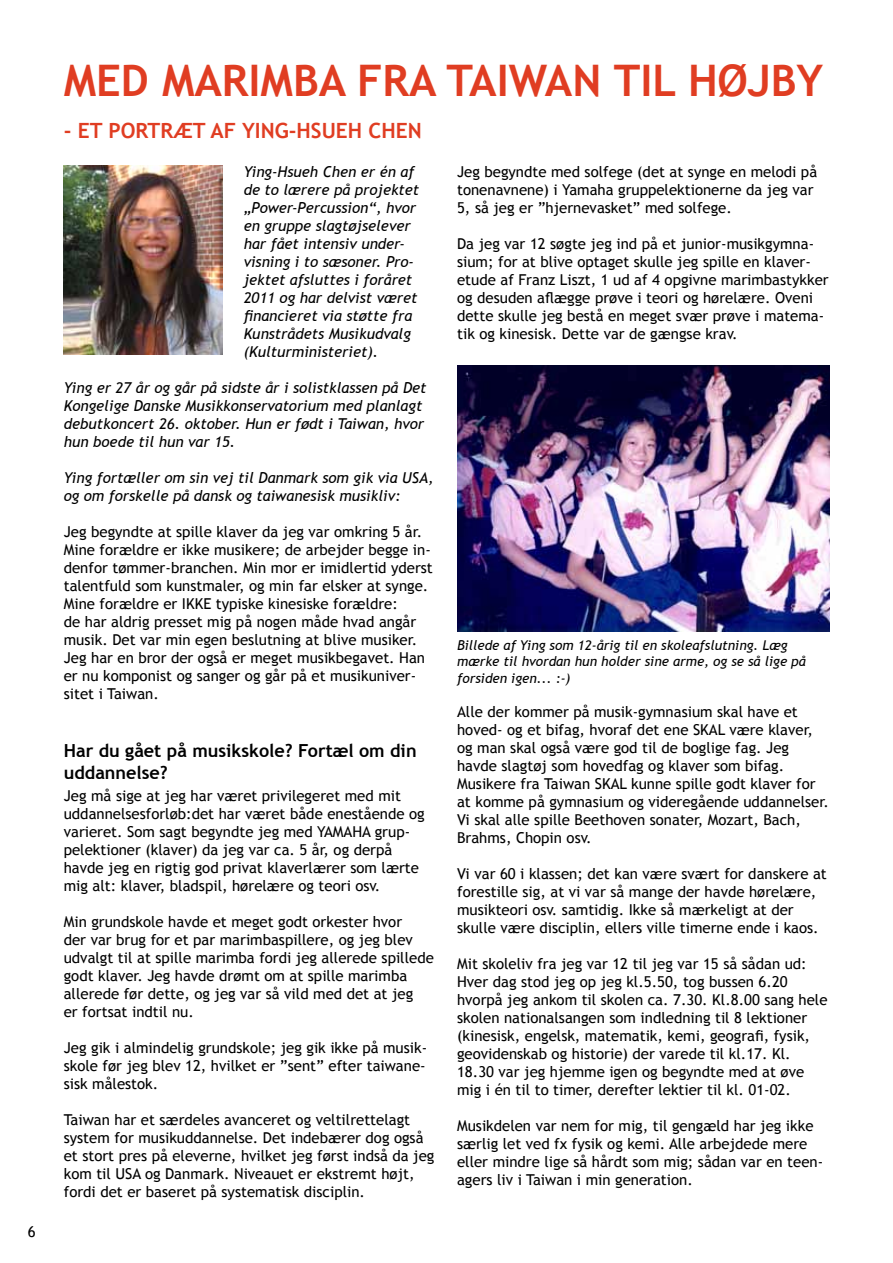
<style>
.page{position:relative;width:893px;height:1263px;background:#fff}
.page>*{position:absolute;margin:0;border:0;box-sizing:border-box;transform-origin:0 0}
.t1{font:700 43.5px "Trebuchet MS";color:#e03d22}
.t2{font:700 21px "Trebuchet MS";color:#e03d22}
.t3{font:700 18px/21.6px "Trebuchet MS";color:#000}
.t4{font:15px/18px "Trebuchet MS";color:#000}
.t5{font:italic 15px/18px "Trebuchet MS";color:#000}
.t6{font:italic 13.5px/16.2px "Trebuchet MS";color:#000}
</style>
<div class="page">
<img style="left:64px;top:166px;width:158px;height:189px">
<img style="left:457px;top:366px;width:372px;height:266px">
<p class="t4" style="left:28px;top:1222px;width:9px">6</p>
<h1 class="t1" style="left:64px;top:53px;width:761px">MED MARIMBA FRA TAIWAN TIL HØJBY</h1>
<h2 class="t2" style="left:64px;top:117px;width:359px">- ET PORTRÆT AF YI NG-HSUEH CHEN</h2>
<p class="t5" style="left:244px;top:163px;width:177px">Ying-Hsueh Chen er én af de to lærere på projektet „Power-Percussion“, hvor en gruppe slagtøjselever har fået intensiv under&shy;visning i to sæsoner. Pro&shy;jektet afsluttes i foråret<br>2011 og har delvist været financieret via støtte fra<br>Kunstrådets Musikudvalg (Kulturministeriet).</p>
<p class="t5" style="left:64px;top:379px;width:364px">Ying er 27 år og går på sidste år i solistklassen på Det Kongelige Danske Musikkonservatorium med planlagt debutkoncert 26. oktober. Hun er født i Taiwan, hvor hun boede til hun var 15.</p>
<p class="t5" style="left:64px;top:469px;width:371px">Ying fortæller om sin vej til Danmark som gik via USA, og om forskelle på dansk og taiwanesisk musikliv:</p>
<p class="t4" style="left:64px;top:523px;width:371px">Jeg begyndte at spille klaver da jeg var omkring 5 år.<br>Mine forældre er ikke musikere; de arbejder begge in&shy;denfor tømmer-branchen. Min mor er imidlertid yderst talentfuld som kunstmaler, og min far elsker at synge.<br>Mine forældre er IKKE typiske kinesiske forældre:<br>de har aldrig presset mig på nogen måde hvad angår musik. Det var min egen beslutning at blive musiker.<br>Jeg har en bror der også er meget musikbegavet. Han er nu komponist og sanger og går på et musikuniver&shy;sitet i Taiwan.</p>
<p class="t4" style="left:457px;top:163px;width:362px">Jeg begyndte med solfege (det at synge en melodi på tonenavnene) i Yamaha gruppelektionerne da jeg var<br>5, så jeg er ”hjernevasket” med solfege.</p>
<p class="t4" style="left:457px;top:235px;width:373px">Da jeg var 12 søgte jeg ind på et junior-musikgymna&shy;sium; for at blive optaget skulle jeg spille en klaver&shy;etude af Franz Liszt, 1 ud af 4 opgivne marimbastykker og desuden aflægge prøve i teori og hørelære. Oveni dette skulle jeg bestå en meget svær prøve i matema&shy;tik og kinesisk. Dette var de gængse krav.</p>
<p class="t6" style="left:457px;top:637px;width:350px">Billede af Ying som 12-årig til en skoleafslutning. Læg mærke til hvordan hun holder sine arme, og se så lige på forsiden igen... :-)</p>
<p class="t3" style="left:64px;top:740px;width:354px">HAR DU GÅET PÅ MUSIKSKOLE? FORTÆL OM DIN<br>UDDANNELSE?</p>
<p class="t4" style="left:64px;top:787px;width:362px">Jeg må sige at jeg har været privilegeret med mit uddannelsesforløb:det har været både enestående og varieret. Som sagt begyndte jeg med YAMAHA grup&shy;pelektioner (klaver) da jeg var ca. 5 år, og derpå havde jeg en rigtig god privat klaverlærer som lærte mig alt: klaver, bladspil, hørelære og teori osv.</p>
<p class="t4" style="left:64px;top:913px;width:372px">Min grundskole havde et meget godt orkester hvor<br>der var brug for et par marimbaspillere, og jeg blev udvalgt til at spille marimba fordi jeg allerede spillede godt klaver. Jeg havde drømt om at spille marimba allerede før dette, og jeg var så vild med det at jeg<br>er fortsat indtil nu.</p>
<p class="t4" style="left:64px;top:1039px;width:365px;text-align:justify">Jeg gik i almindelig grundskole; jeg gik ikke på musik&shy;skole før jeg blev 12, hvilket er ”sent” efter taiwane&shy;sisk målestok.</p>
<p class="t4" style="left:64px;top:1111px;width:372px">Taiwan har et særdeles avanceret og veltilrettelagt system for musikuddannelse. Det indebærer dog også et stort pres på eleverne, hvilket jeg først indså da jeg kom til USA og Danmark. Niveauet er ekstremt højt, fordi det er baseret på systematisk disciplin.</p>
<p class="t4" style="left:457px;top:703px;width:373px">Alle der kommer på musik-gymnasium skal have et hoved- og et bifag, hvoraf det ene SKAL være klaver, og man skal også være god til de boglige fag. Jeg havde slagtøj som hovedfag og klaver som bifag.<br>Musikere fra Taiwan SKAL kunne spille godt klaver for at komme på gymnasium og videregående uddannelser.<br>Vi skal alle spille Beethoven sonater, Mozart, Bach, Brahms, Chopin osv.</p>
<p class="t4" style="left:457px;top:865px;width:371px">Vi var 60 i klassen; det kan være svært for danskere at forestille sig, at vi var så mange der havde hørelære, musikteori osv. samtidig. Ikke så mærkeligt at der skulle være disciplin, ellers ville timerne ende i kaos.</p>
<p class="t4" style="left:457px;top:955px;width:372px">Mit skoleliv fra jeg var 12 til jeg var 15 så sådan ud:<br>Hver dag stod jeg op jeg kl.5.50, tog bussen 6.20 hvorpå jeg ankom til skolen ca. 7.30. Kl.8.00 sang hele skolen nationalsangen som indledning til 8 lektioner (kinesisk, engelsk, matematik, kemi, geografi, fysik, geovidenskab og historie) der varede til kl.17. Kl.<br>18.30 var jeg hjemme igen og begyndte med at øve mig i én til to timer, derefter lektier til kl. 01-02.</p>
<p class="t4" style="left:457px;top:1117px;width:368px">Musikdelen var nem for mig, til gengæld har jeg ikke særlig let ved fx fysik og kemi. Alle arbejdede mere eller mindre lige så hårdt som mig; sådan var en teen&shy;agers liv i Taiwan i min generation.</p>
</div>
